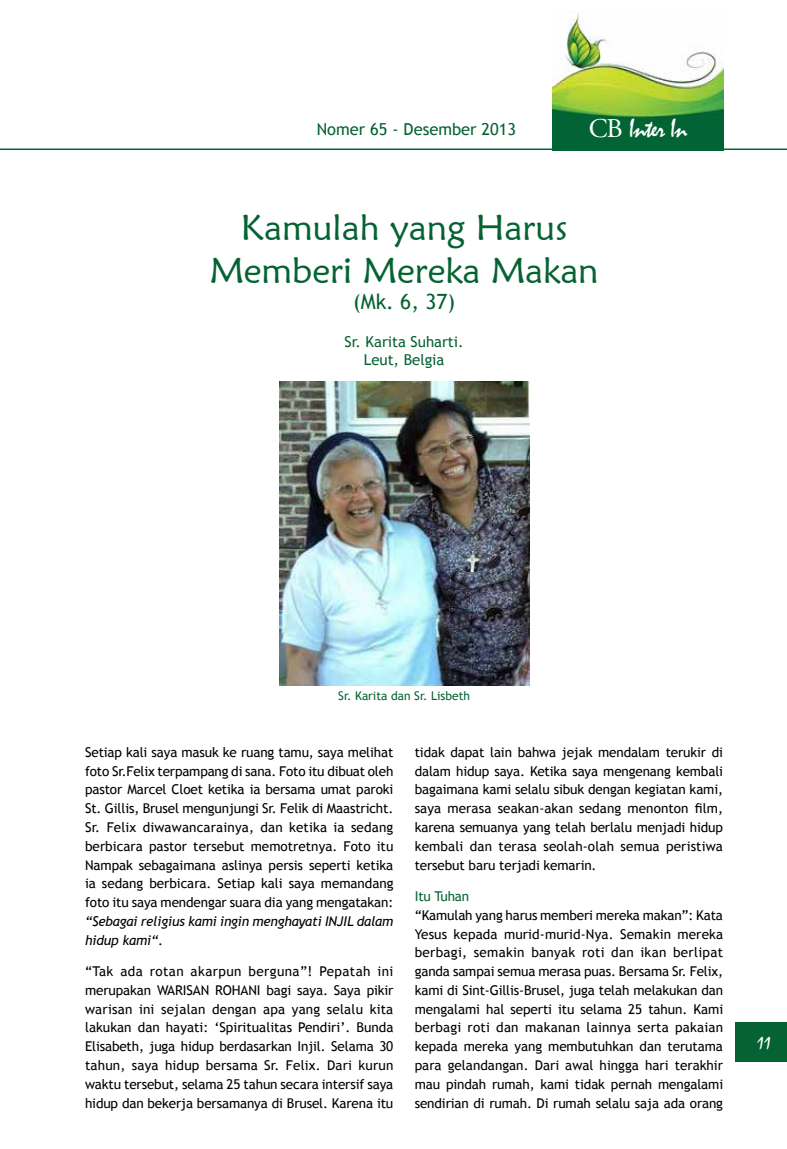
<style>
.page{position:relative;width:787px;height:1149px;background:#fff}
.page>*{position:absolute;margin:0;border:0;box-sizing:border-box;transform-origin:0 0}
.t1{font:36px/43.2px "Maiandra GD";color:#056333;text-align:center}
.t2{font:27px "Mistral";letter-spacing:-.04em;color:#fff}
.t3{font:21px "Trebuchet MS";color:#056333}
.t4{font:18px "Mistral";color:#fff}
.t5{font:16.5px "Trebuchet MS";color:#056333}
.t6{font:15px/18px "Trebuchet MS";color:#056333;text-align:center}
.t7{font:13.5px/18.8px "Trebuchet MS";letter-spacing:-.01em;color:#000;text-align:justify}
.t8{font:italic 13.5px/18.8px "Trebuchet MS";letter-spacing:-.01em;color:#000}
.t9{font:13.5px "Trebuchet MS";letter-spacing:-.01em;color:#056333}
.t10{font:12px "Trebuchet MS";color:#056333}
.s1{font-family:"Adobe Garamond Pro"}
.s2{font-style:normal}
</style>
<div class="page">
<div style="left:736px;top:1022px;width:51px;height:39px;background:#056333"></div>
<hr style="left:0;top:148px;width:787px;height:2px;background:#056333">
<img style="left:553px;top:11px;width:170px;height:137px">
<img style="left:279px;top:382px;width:250px;height:303px">
<p class="t5" style="left:317px;top:119px;width:201px">Nomer 65 - Desember 2013</p>
<h2 class="t2" style="left:588px;top:112px;width:100px"><span class="s1">CB</span> Inter In</h2>
<h1 class="t1" style="left:210px;top:205px;width:390px">Kamulah yang Harus<br>Memberi Mereka Makan</h1>
<h3 class="t3" style="left:353px;top:289px;width:103px">(Mk. 6, 37)</h3>
<p class="t6" style="left:344px;top:333px;width:121px">Sr. Karita Suharti.<br>Leut, Belgia</p>
<p class="t10" style="left:338px;top:688px;width:133px">Sr. Karita dan Sr. Lisbeth</p>
<p class="t7" style="left:85px;top:742px;width:310px">Setiap kali saya masuk ke ruang tamu, saya melihat foto Sr.Felix terpampang di sana. Foto itu dibuat oleh pastor Marcel Cloet ketika ia bersama umat paroki St. Gillis, Brusel mengunjungi Sr. Felik di Maastricht.<br>Sr. Felix diwawancarainya, dan ketika ia sedang berbicara pastor tersebut memotretnya. Foto itu Nampak sebagaimana aslinya persis seperti ketika ia sedang berbicara. Setiap kali saya memandang foto itu saya mendengar suara dia yang mengatakan:</p>
<p class="t8" style="left:85px;top:911px;width:310px">“Sebagai religius kami ingin menghayati INJIL dalam hidup kami“<span class="s2">.</span></p>
<p class="t7" style="left:85px;top:961px;width:310px">“Tak ada rotan akarpun berguna”! Pepatah ini merupakan WARISAN ROHANI bagi saya. Saya pikir warisan ini sejalan dengan apa yang selalu kita lakukan dan hayati: ‘Spiritualitas Pendiri’. Bunda Elisabeth, juga hidup berdasarkan Injil. Selama 30 tahun, saya hidup bersama Sr. Felix. Dari kurun waktu tersebut, selama 25 tahun secara intersif saya hidup dan bekerja bersamanya di Brusel. Karena itu</p>
<p class="t7" style="left:415px;top:742px;width:310px">tidak dapat lain bahwa jejak mendalam terukir di dalam hidup saya. Ketika saya mengenang kembali bagaimana kami selalu sibuk dengan kegiatan kami, saya merasa seakan-akan sedang menonton film, karena semuanya yang telah berlalu menjadi hidup kembali dan terasa seolah-olah semua peristiwa tersebut baru terjadi kemarin.</p>
<p class="t9" style="left:415px;top:888px;width:56px">Itu Tuhan</p>
<p class="t7" style="left:415px;top:905px;width:310px">“Kamulah yang harus memberi mereka makan”: Kata Yesus kepada murid-murid-Nya. Semakin mereka berbagi, semakin banyak roti dan ikan berlipat ganda sampai semua merasa puas. Bersama Sr. Felix, kami di Sint-Gillis-Brusel, juga telah melakukan dan mengalami hal seperti itu selama 25 tahun. Kami berbagi roti dan makanan lainnya serta pakaian kepada mereka yang membutuhkan dan terutama para gelandangan. Dari awal hingga hari terakhir mau pindah rumah, kami tidak pernah mengalami sendirian di rumah. Di rumah selalu saja ada orang</p>
<h3 class="t4" style="left:757px;top:1031px;width:15px">11</h3>
</div>
